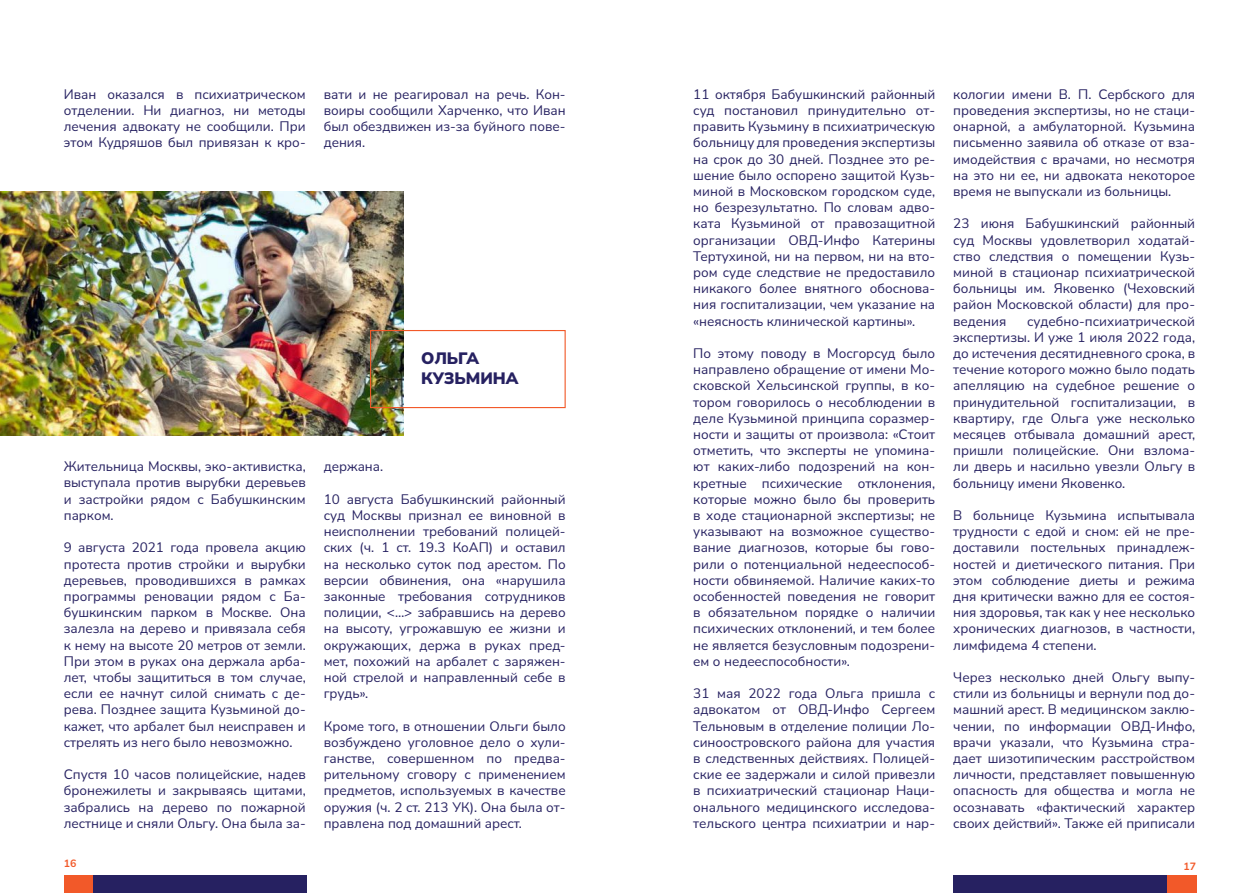
<style>
.page{position:relative;width:1259px;height:893px;background:#fff}
.page>*{position:absolute;margin:0;border:0;box-sizing:border-box;transform-origin:0 0}
.t1{font:900 16.5px/19.8px "Nunito Sans";color:#262161}
.t2{font:13.5px/16.2px "Nunito Sans";color:#262161;text-align:justify}
.t3{font:700 10.5px "Nunito Sans";color:#f25929}
</style>
<div class="page">
<div style="left:1154px;top:875px;width:42px;height:18px;background:#f25929"></div>
<div style="left:64px;top:875px;width:35px;height:18px;background:#f25929"></div>
<div style="left:952px;top:875px;width:214px;height:18px;background:#262161"></div>
<div style="left:94px;top:875px;width:213px;height:18px;background:#262161"></div>
<img style="left:0;top:191px;width:404px;height:245px">
<div style="left:370px;top:330px;width:196px;height:78px;border:1px solid #f25929"></div>
<p class="t2" style="left:64px;top:85px;width:243px">Иван оказался в психиатрическом отделении. Ни диагноз, ни методы лечения адвокату не сообщили. При этом Кудряшов был привязан к кро-</p>
<p class="t2" style="left:324px;top:85px;width:243px">вати и не реагировал на речь. Кон&shy;воиры сообщили Харченко, что Иван был обездвижен из-за буйного пове&shy;дения.</p>
<p class="t1" style="left:421px;top:348px;width:99px">ОЛЬГА<br>КУЗЬМИНА</p>
<p class="t2" style="left:64px;top:458px;width:243px">Жительница Москвы, эко-активистка, выступала против вырубки деревьев и застройки рядом с Бабушкинским парком.</p>
<p class="t2" style="left:64px;top:539px;width:243px">9 августа 2021 года провела акцию протеста против стройки и вырубки деревьев, проводившихся в рамках программы реновации рядом с Ба&shy;бушкинским парком в Москве. Она залезла на дерево и привязала себя к нему на высоте 20 метров от земли.<br>При этом в руках она держала арба&shy;лет, чтобы защититься в том случае, если ее начнут силой снимать с де&shy;рева. Позднее защита Кузьминой до&shy;кажет, что арбалет был неисправен и стрелять из него было невозможно.</p>
<p class="t2" style="left:64px;top:766px;width:243px">Спустя 10 часов полицейские, надев бронежилеты и закрываясь щитами, забрались на дерево по пожарной лестнице и сняли Ольгу. Она была за-</p>
<p class="t2" style="left:324px;top:458px;width:61px">держана.</p>
<p class="t2" style="left:324px;top:490px;width:243px">10 августа Бабушкинский районный суд Москвы признал ее виновной в неисполнении требований полицей&shy;ских (ч. 1 ст. 19.3 КоАП) и оставил на несколько суток под арестом. По версии обвинения, она «нарушила законные требования сотрудников полиции, &lt;…&gt; забравшись на дерево на высоту, угрожавшую ее жизни и окружающих, держа в руках пред&shy;мет, похожий на арбалет с заряжен&shy;ной стрелой и направленный себе в грудь».</p>
<p class="t2" style="left:324px;top:717px;width:243px">Кроме того, в отношении Ольги было возбуждено уголовное дело о хули&shy;ганстве, совершенном по предва&shy;рительному сговору с применением предметов, используемых в качестве оружия (ч. 2 ст. 213 УК). Она была от&shy;правлена под домашний арест.</p>
<p class="t2" style="left:693px;top:85px;width:243px">11 октября Бабушкинский районный суд постановил принудительно от&shy;править Кузьмину в психиатрическую больницу для проведения экспертизы на срок до 30 дней. Позднее это ре&shy;шение было оспорено защитой Кузь&shy;миной в Московском городском суде, но безрезультатно. По словам адво&shy;ката Кузьминой от правозащитной организации ОВД-Инфо Катерины Тертухиной, ни на первом, ни на вто&shy;ром суде следствие не предоставило никакого более внятного обоснова&shy;ния госпитализации, чем указание на «неясность клинической картины».</p>
<p class="t2" style="left:693px;top:345px;width:243px">По этому поводу в Мосгорсуд было направлено обращение от имени Мо&shy;сковской Хельсинской группы, в ко&shy;тором говорилось о несоблюдении в деле Кузьминой принципа соразмер&shy;ности и защиты от произвола: «Стоит отметить, что эксперты не упомина&shy;ют каких-либо подозрений на кон&shy;кретные психические отклонения, которые можно было бы проверить в ходе стационарной экспертизы; не указывают на возможное существо&shy;вание диагнозов, которые бы гово&shy;рили о потенциальной недееспособ&shy;ности обвиняемой. Наличие каких-то особенностей поведения не говорит в обязательном порядке о наличии психических отклонений, и тем более не является безусловным подозрени&shy;ем о недееспособности».</p>
<p class="t2" style="left:693px;top:685px;width:243px">31 мая 2022 года Ольга пришла с адвокатом от ОВД-Инфо Сергеем Тельновым в отделение полиции Ло&shy;синоостровского района для участия в следственных действиях. Полицей&shy;ские ее задержали и силой привезли в психиатрический стационар Наци&shy;онального медицинского исследова&shy;тельского центра психиатрии и нар-</p>
<p class="t2" style="left:953px;top:85px;width:243px">кологии имени В. П. Сербского для проведения экспертизы, но не стаци&shy;онарной, а амбулаторной. Кузьмина письменно заявила об отказе от вза&shy;имодействия с врачами, но несмотря на это ни ее, ни адвоката некоторое время не выпускали из больницы.</p>
<p class="t2" style="left:953px;top:215px;width:243px">23 июня Бабушкинский районный суд Москвы удовлетворил ходатай&shy;ство следствия о помещении Кузь&shy;миной в стационар психиатрической больницы им. Яковенко (Чеховский район Московской области) для про&shy;ведения</p>
<p class="t2" style="left:953px;top:312px;width:243px;text-indent:74px">судебно-психиатрической экспертизы. И уже 1 июля 2022 года, до истечения десятидневного срока, в течение которого можно было подать апелляцию на судебное решение о принудительной госпитализации, в квартиру, где Ольга уже несколько месяцев отбывала домашний арест, пришли полицейские. Они взлома&shy;ли дверь и насильно увезли Ольгу в больницу имени Яковенко.</p>
<p class="t2" style="left:953px;top:507px;width:243px">В больнице Кузьмина испытывала трудности с едой и сном: ей не пре&shy;доставили постельных принадлеж&shy;ностей и диетического питания. При этом соблюдение диеты и режима дня критически важно для ее состоя&shy;ния здоровья, так как у нее несколько хронических диагнозов, в частности, лимфидема 4 степени.</p>
<p class="t2" style="left:953px;top:669px;width:243px">Через несколько дней Ольгу выпу&shy;стили из больницы и вернули под до&shy;машний арест. В медицинском заклю&shy;чении, по информации ОВД-Инфо, врачи указали, что Кузьмина стра&shy;дает шизотипическим расстройством личности, представляет повышенную опасность для общества и могла не осознавать «фактический характер своих действий». Также ей приписали</p>
<p class="t3" style="left:64px;top:855px;width:14px">16</p>
<p class="t3" style="left:1183px;top:858px;width:14px">17</p>
</div>
